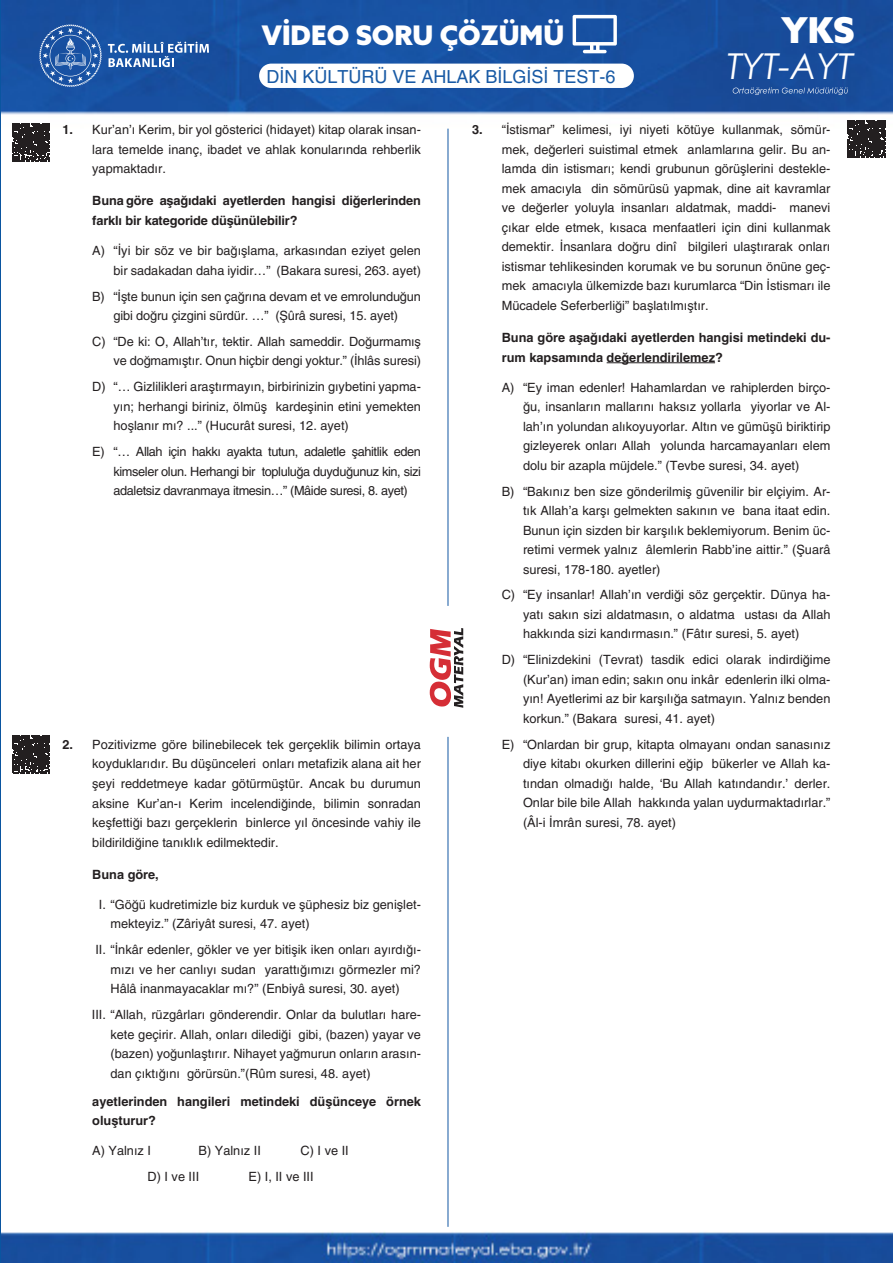
<style>
.page{position:relative;width:893px;height:1263px;background:#fff}
.page>*{position:absolute;margin:0;border:0;box-sizing:border-box;transform-origin:0 0}
.t1{font:italic 35.7px "Century Gothic";color:#fff}
.t2{font:900 35.7px "Azo Sans";color:#fff}
.t3{font:900 27px "Azo Sans";color:#fff}
.t4{font:18px "Helveticasinav";color:#185aa5}
.CEVAP_5_Lİ__Y{font:12.75px/19.5px "Helveticasinav";color:#231f20;text-align:justify}
.SORU__NORMAL{font:12.75px/19.5px "Helveticasinav";color:#231f20;text-align:justify}
.I__II__III__Y{font:12.75px/19.5px "Helveticasinav";color:#231f20;text-align:justify}
.SORU__Y{font:700 12.75px/19.5px "Helveticasinav";color:#231f20}
.CEVAP_3_LÜ__Y{font:12.75px "Helveticasinav";color:#231f20}
.s1{font-weight:700}
</style>
<div class="page">
<img style="left:2px;top:0;width:891px;height:1263px">
<hr style="left:448px;top:129px;width:1px;height:477px;background:#1358a3">
<hr style="left:448px;top:737px;width:1px;height:490px;background:#1358a3">
<svg style="left:39px;top:24px;width:63px;height:63px;background:#3a6bb0"></svg>
<svg style="left:108px;top:42px;width:101px;height:25px;background:#5780bb"></svg>
<svg style="left:430px;top:627px;width:33px;height:81px"></svg>
<svg style="left:733px;top:87px;width:115px;height:8px"></svg>
<div style="left:259px;top:64px;width:375px;height:24px;background:#fff;border-radius:12px"></div>
<svg style="left:573px;top:15px;width:44px;height:38px"></svg>
<hr style="left:607px;top:362px;width:108px;height:1px;background:#231f20">
<svg style="left:12px;top:123px;width:38px;height:38px"></svg>
<svg style="left:847px;top:120px;width:38px;height:38px"></svg>
<svg style="left:12px;top:735px;width:38px;height:38px"></svg>
<h2 class="t3" style="left:262px;top:17px;width:304px">VİDEO SORU ÇÖZÜMÜ</h2>
<h3 class="t4" style="left:266px;top:66px;width:351px">DİN KÜLTÜRÜ VE AHLAK BİLGİSİ TEST-6</h3>
<h1 class="t2" style="left:781px;top:6px;width:75px">YKS</h1>
<h1 class="t1" style="left:727px;top:41px;width:128px">TYT-AYT</h1>
<p class="SORU__NORMAL" style="left:92px;top:120px;width:330px;text-indent:-30px"><span class="s1">1.</span> Kur’an’ı Kerim, bir yol gösterici (hidayet) kitap olarak insan&shy;lara temelde inanç, ibadet ve ahlak konularında rehberlik yapmaktadır.</p>
<p class="SORU__Y" style="left:92px;top:191px;width:330px">Buna göre aşağıdaki ayetlerden hangisi diğerlerinden farklı bir kategoride düşünülebilir?</p>
<p class="CEVAP_5_Lİ__Y" style="left:92px;top:241px;width:330px;text-align:right">A) “İyi bir söz ve bir bağışlama, arkasından eziyet gelen bir sadakadan daha iyidir…” (Bakara suresi, 263. ayet)</p>
<p class="CEVAP_5_Lİ__Y" style="left:92px;top:286px;width:330px;text-align:center">B) “İşte bunun için sen çağrına devam et ve emrolunduğun gibi doğru çizgini sürdür. …” (Şûrâ suresi, 15. ayet)</p>
<p class="CEVAP_5_Lİ__Y" style="left:92px;top:332px;width:330px;text-align:right">C) “De ki: O, Allah’tır, tektir. Allah sameddir. Doğurmamış ve doğmamıştır. Onun hiçbir dengi yoktur.” (İhlâs suresi)</p>
<p class="CEVAP_5_Lİ__Y" style="left:114px;top:377px;width:309px;text-indent:-21px">D) “… Gizlilikleri araştırmayın, birbirinizin gıybetini yapma&shy;yın; herhangi biriniz, ölmüş kardeşinin etini yemekten hoşlanır mı? ...” (Hucurât suresi, 12. ayet)</p>
<p class="CEVAP_5_Lİ__Y" style="left:114px;top:442px;width:309px;text-indent:-21px">E) “… Allah için hakkı ayakta tutun, adaletle şahitlik eden kimseler olun. Herhangi bir topluluğa duyduğunuz kin, sizi adaletsiz davranmaya itmesin…” (Mâide suresi, 8. ayet)</p>
<p class="SORU__NORMAL" style="left:92px;top:735px;width:330px;text-indent:-30px"><span class="s1">2.</span> Pozitivizme göre bilinebilecek tek gerçeklik bilimin ortaya koyduklarıdır. Bu düşünceleri onları metafizik alana ait her şeyi reddetmeye kadar götürmüştür. Ancak bu durumun aksine Kur’an-ı Kerim incelendiğinde, bilimin sonradan keşfettiği bazı gerçeklerin binlerce yıl öncesinde vahiy ile bildirildiğine tanıklık edilmektedir.</p>
<p class="SORU__Y" style="left:92px;top:865px;width:68px">Buna göre,</p>
<p class="I__II__III__Y" style="left:111px;top:895px;width:312px;text-indent:-12px">I. “Göğü kudretimizle biz kurduk ve şüphesiz biz genişlet&shy;mekteyiz.” (Zâriyât suresi, 47. ayet)</p>
<p class="I__II__III__Y" style="left:111px;top:940px;width:312px;text-indent:-15px">II. “İnkâr edenler, gökler ve yer bitişik iken onları ayırdığı&shy;mızı ve her canlıyı sudan yarattığımızı görmezler mi?<br>Hâlâ inanmayacaklar mı?” (Enbiyâ suresi, 30. ayet)</p>
<p class="I__II__III__Y" style="left:111px;top:1005px;width:312px;text-indent:-19px">III. “Allah, rüzgârları gönderendir. Onlar da bulutları hare&shy;kete geçirir. Allah, onları dilediği gibi, (bazen) yayar ve (bazen) yoğunlaştırır. Nihayet yağmurun onların arasın&shy;dan çıktığını görürsün.”(Rûm suresi, 48. ayet)</p>
<p class="SORU__Y" style="left:92px;top:1091px;width:330px">ayetlerinden hangileri metindeki düşünceye örnek oluşturur?</p>
<p class="CEVAP_3_LÜ__Y" style="left:92px;top:1143px;width:60px">A) Yalnız I</p>
<p class="CEVAP_3_LÜ__Y" style="left:199px;top:1143px;width:64px">B) Yalnız II</p>
<p class="CEVAP_3_LÜ__Y" style="left:301px;top:1143px;width:50px">C) I ve II</p>
<p class="CEVAP_3_LÜ__Y" style="left:148px;top:1169px;width:53px">D) I ve III</p>
<p class="CEVAP_3_LÜ__Y" style="left:248px;top:1169px;width:67px">E) I, II ve III</p>
<p class="SORU__NORMAL" style="left:502px;top:120px;width:330px;text-indent:-30px"><span class="s1">3.</span> “İstismar” kelimesi, iyi niyeti kötüye kullanmak, sömür&shy;mek, değerleri suistimal etmek anlamlarına gelir. Bu an&shy;lamda din istismarı; kendi grubunun görüşlerini destekle&shy;mek amacıyla din sömürüsü yapmak, dine ait kavramlar ve değerler yoluyla insanları aldatmak, maddi- manevi çıkar elde etmek, kısaca menfaatleri için dini kullanmak demektir. İnsanlara doğru dinî bilgileri ulaştırarak onları istismar tehlikesinden korumak ve bu sorunun önüne geç&shy;mek amacıyla ülkemizde bazı kurumlarca “Din İstismarı ile Mücadele Seferberliği” başlatılmıştır.</p>
<p class="SORU__Y" style="left:502px;top:328px;width:330px">Buna göre aşağıdaki ayetlerden hangisi metindeki du&shy;rum kapsamında değerlendirilemez?</p>
<p class="CEVAP_5_Lİ__Y" style="left:523px;top:377px;width:309px;text-indent:-21px">A) “Ey iman edenler! Hahamlardan ve rahiplerden birço&shy;ğu, insanların mallarını haksız yollarla yiyorlar ve Al&shy;lah’ın yolundan alıkoyuyorlar. Altın ve gümüşü biriktirip gizleyerek onları Allah yolunda harcamayanları elem dolu bir azapla müjdele.” (Tevbe suresi, 34. ayet)</p>
<p class="CEVAP_5_Lİ__Y" style="left:523px;top:481px;width:309px;text-indent:-21px">B) “Bakınız ben size gönderilmiş güvenilir bir elçiyim. Ar&shy;tık Allah’a karşı gelmekten sakının ve bana itaat edin.<br>Bunun için sizden bir karşılık beklemiyorum. Benim üc&shy;retimi vermek yalnız âlemlerin Rabb’ine aittir.” (Şuarâ suresi, 178-180. ayetler)</p>
<p class="CEVAP_5_Lİ__Y" style="left:523px;top:585px;width:309px;text-indent:-21px">C) “Ey insanlar! Allah’ın verdiği söz gerçektir. Dünya ha&shy;yatı sakın sizi aldatmasın, o aldatma ustası da Allah hakkında sizi kandırmasın.” (Fâtır suresi, 5. ayet)</p>
<p class="CEVAP_5_Lİ__Y" style="left:523px;top:650px;width:309px;text-indent:-21px">D) “Elinizdekini (Tevrat) tasdik edici olarak indirdiğime (Kur’an) iman edin; sakın onu inkâr edenlerin ilki olma&shy;yın! Ayetlerimi az bir karşılığa satmayın. Yalnız benden korkun.” (Bakara suresi, 41. ayet)</p>
<p class="CEVAP_5_Lİ__Y" style="left:523px;top:734px;width:309px;text-indent:-21px">E) “Onlardan bir grup, kitapta olmayanı ondan sanasınız diye kitabı okurken dillerini eğip bükerler ve Allah ka&shy;tından olmadığı halde, ‘Bu Allah katındandır.’ derler.<br>Onlar bile bile Allah hakkında yalan uydurmaktadırlar.” (Âl-i İmrân suresi, 78. ayet)</p>
</div>
